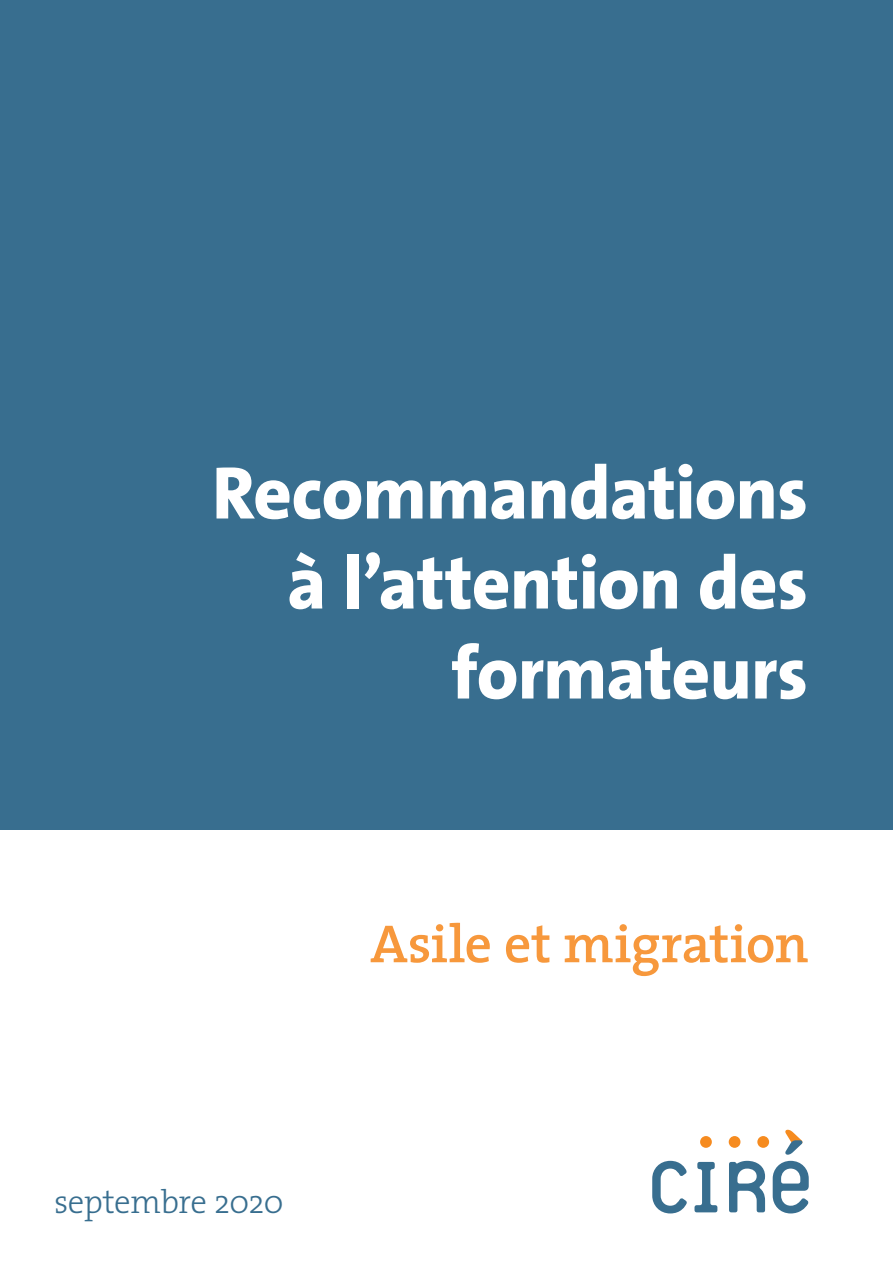
<style>
.page{position:relative;width:893px;height:1263px;background:#fff}
.page>*{position:absolute;margin:0;border:0;box-sizing:border-box;transform-origin:0 0}
.t1{font:800 75px/90px "The Sans";letter-spacing:-.015em;color:#fff;text-align:right}
.t2{font:600 54px "The Serif";letter-spacing:-.015em;color:#f7983c}
.t3{font:300 33px "The Serif";letter-spacing:-.02em;color:#386e8f}
</style>
<div class="page">
<svg style="left:652px;top:1161px;width:35px;height:52px"></svg>
<svg style="left:694px;top:1162px;width:23px;height:50px"></svg>
<svg style="left:729px;top:1161px;width:36px;height:51px"></svg>
<svg style="left:773px;top:1129px;width:36px;height:84px"></svg>
<div style="left:700px;top:1136px;width:12px;height:12px;background:#f68b1f;border-radius:50%"></div>
<div style="left:729px;top:1136px;width:11px;height:12px;background:#f68b1f;border-radius:50%"></div>
<div style="left:757px;top:1136px;width:12px;height:12px;background:#f68b1f;border-radius:50%"></div>
<div style="left:0;top:0;width:893px;height:829px;background:#386e8f"></div>
<p class="t1" style="left:212px;top:446px;width:597px">Recommandations à l’attention des formateurs</p>
<p class="t3" style="left:54px;top:1174px;width:231px">septembre 2020</p>
<p class="t2" style="left:370px;top:899px;width:440px">Asile et migration</p>
</div>
